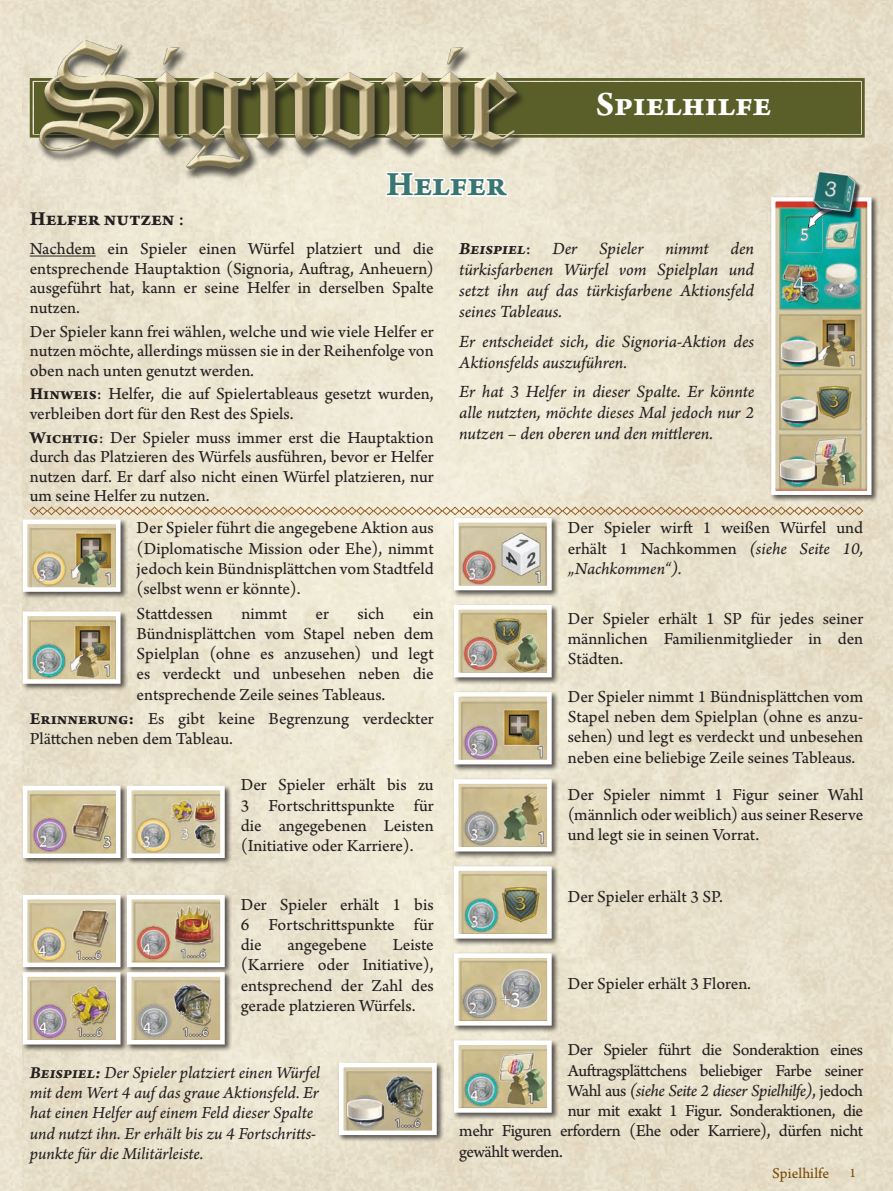
<style>
.page{position:relative;width:893px;height:1191px;background:#fff}
.page>*{position:absolute;margin:0;border:0;box-sizing:border-box;transform-origin:0 0}
.Titoletti_new_-_Par{font:36px "Arno Pro Bold Sm Text";color:#fff}
.Main_Elenco_Punti{font:36px "Arno Pro Bold Sm Text";letter-spacing:-.005em;color:#397571}
.Main_Elenco_Punti-2{font:21px "Arno Pro Bold Sm Text";letter-spacing:-.005em;color:#231f20}
.Main_12_-_Par{font:18px/21px "Arno Pro Italic Sm Text";letter-spacing:-.005em;color:#231f20;text-align:justify}
.Main_Elenco_Punti-3{font:17.7px/20.2px "Arno Pro Sm Text";letter-spacing:-.005em;color:#231f20;text-align:justify}
.Main_12_-_Par-2{font:17.7px/19.5px "Arno Pro Sm Text";letter-spacing:-.005em;color:#231f20;text-align:justify}
.Main_Elenco_Punti-4{font:17.7px/20.2px "Arno Pro Italic Sm Text";letter-spacing:-.005em;color:#231f20}
.Main_Elenco_Punti-5{font:17.7px "Arno Pro Sm Text";letter-spacing:-.025em;color:#231f20}
.Main_Elenco_Punti-6{font:17.7px "Arno Pro Sm Text";letter-spacing:-.03em;color:#231f20}
.Main_Elenco_Punti-7{font:17.7px "Arno Pro Italic Sm Text";letter-spacing:-.025em;color:#231f20}
.t1{font:15.75px "Arno Pro Sm Text";color:#784803}
.t2{font:13.5px "Arno Pro Sm Text";color:#784803}
.s1{font-family:"Arno Pro Sm Text"}
.s2{font-family:"Arno Pro Bold Sm Text"}
.s3{font-family:"Arno Pro Bold Italic Sm Text"}
.s4{font-family:"Arno Pro Italic Sm Text"}
</style>
<div class="page">
<div style="left:0;top:0;width:21px;height:1191px;background:#ebe3d0"></div>
<svg style="left:384px;top:184px;width:126px;height:14px"></svg>
<hr style="left:30px;top:255px;width:66px;height:1px;background:#231f20">
<svg style="left:29px;top:506px;width:835px;height:10px;background:#d6c3a5"></svg>
<div style="left:21px;top:518px;width:107px;height:81px;background:#231f20;opacity:.75"></div>
<img style="left:29px;top:525px;width:86px;height:61px">
<div style="left:23px;top:519px;width:98px;height:73px;border:5px solid #fff"></div>
<div style="left:21px;top:610px;width:107px;height:81px;background:#231f20;opacity:.75"></div>
<img style="left:29px;top:617px;width:86px;height:61px">
<div style="left:23px;top:611px;width:98px;height:73px;border:5px solid #fff"></div>
<div style="left:21px;top:784px;width:107px;height:81px;background:#231f20;opacity:.75"></div>
<img style="left:29px;top:791px;width:86px;height:61px">
<div style="left:23px;top:785px;width:98px;height:73px;border:5px solid #fff"></div>
<div style="left:125px;top:784px;width:107px;height:81px;background:#231f20;opacity:.75"></div>
<img style="left:133px;top:791px;width:86px;height:61px">
<div style="left:127px;top:785px;width:98px;height:73px;border:5px solid #fff"></div>
<div style="left:21px;top:893px;width:107px;height:81px;background:#231f20;opacity:.75"></div>
<img style="left:29px;top:901px;width:86px;height:60px">
<div style="left:23px;top:895px;width:98px;height:72px;border:5px solid #fff"></div>
<div style="left:125px;top:893px;width:107px;height:81px;background:#231f20;opacity:.75"></div>
<img style="left:133px;top:901px;width:86px;height:60px">
<div style="left:127px;top:895px;width:98px;height:72px;border:5px solid #fff"></div>
<div style="left:452px;top:516px;width:107px;height:82px;background:#231f20;opacity:.75"></div>
<img style="left:460px;top:524px;width:86px;height:60px">
<div style="left:454px;top:518px;width:98px;height:72px;border:5px solid #fff"></div>
<div style="left:452px;top:603px;width:107px;height:82px;background:#231f20;opacity:.75"></div>
<img style="left:460px;top:611px;width:86px;height:60px">
<div style="left:454px;top:605px;width:98px;height:72px;border:5px solid #fff"></div>
<div style="left:452px;top:690px;width:107px;height:82px;background:#231f20;opacity:.75"></div>
<img style="left:460px;top:698px;width:86px;height:60px">
<div style="left:454px;top:692px;width:98px;height:72px;border:5px solid #fff"></div>
<div style="left:452px;top:777px;width:107px;height:82px;background:#231f20;opacity:.75"></div>
<img style="left:460px;top:785px;width:86px;height:60px">
<div style="left:454px;top:779px;width:98px;height:72px;border:5px solid #fff"></div>
<div style="left:452px;top:864px;width:107px;height:82px;background:#231f20;opacity:.75"></div>
<img style="left:460px;top:872px;width:86px;height:60px">
<div style="left:454px;top:866px;width:98px;height:72px;border:5px solid #fff"></div>
<div style="left:452px;top:1038px;width:107px;height:82px;background:#231f20;opacity:.75"></div>
<img style="left:460px;top:1046px;width:86px;height:60px">
<div style="left:454px;top:1040px;width:98px;height:72px;border:5px solid #fff"></div>
<div style="left:452px;top:951px;width:107px;height:82px;background:#231f20;opacity:.75"></div>
<img style="left:460px;top:959px;width:86px;height:60px">
<div style="left:454px;top:953px;width:98px;height:72px;border:5px solid #fff"></div>
<div style="left:21px;top:970px;width:107px;height:82px;background:#231f20;opacity:.75"></div>
<img style="left:29px;top:978px;width:86px;height:60px">
<div style="left:23px;top:972px;width:98px;height:72px;border:5px solid #fff"></div>
<div style="left:125px;top:970px;width:107px;height:82px;background:#231f20;opacity:.75"></div>
<img style="left:133px;top:978px;width:86px;height:60px">
<div style="left:127px;top:972px;width:98px;height:72px;border:5px solid #fff"></div>
<div style="left:337px;top:1061px;width:107px;height:81px;background:#231f20;opacity:.75"></div>
<img style="left:345px;top:1068px;width:86px;height:61px">
<div style="left:339px;top:1062px;width:98px;height:73px;border:5px solid #fff"></div>
<div style="left:769px;top:195px;width:110px;height:307px;background:#231f20;opacity:.75"></div>
<img style="left:776px;top:202px;width:90px;height:288px">
<div style="left:771px;top:197px;width:100px;height:298px;border:4px solid #fff"></div>
<img style="left:802px;top:193px;width:44px;height:47px">
<img style="left:812px;top:171px;width:49px;height:48px">
<img style="left:782px;top:399px;width:35px;height:24px">
<img style="left:782px;top:341px;width:35px;height:23px">
<img style="left:781px;top:459px;width:36px;height:24px">
<img style="left:348px;top:1099px;width:36px;height:24px">
<svg style="left:28px;top:77px;width:838px;height:62px;background:#676a37"></svg>
<div style="left:35px;top:84px;width:824px;height:48px;border:3px solid #5a5f29"></div>
<img style="left:31px;top:31px;width:503px;height:153px">
<p class="Main_Elenco_Punti" style="left:386px;top:163px;width:122px">Helfer</p>
<p class="Titoletti_new_-_Par" style="left:596px;top:83px;width:177px">Spielhilfe</p>
<p class="Main_Elenco_Punti-2" style="left:30px;top:206px;width:156px">Helfer nutzen <span class="s1">:</span></p>
<p class="Main_12_-_Par-2" style="left:30px;top:240px;width:405px">Nachdem ein Spieler einen Würfel platziert und die entsprechende Hauptaktion (Signoria, Auftrag, Anheuern) ausgeführt hat, kann er seine Helfer in derselben Spalte nutzen.</p>
<p class="Main_12_-_Par-2" style="left:30px;top:322px;width:405px">Der Spieler kann frei wählen, welche und wie viele Helfer er nutzen möchte, allerdings müssen sie in der Reihenfolge von oben nach unten genutzt werden.</p>
<p class="Main_12_-_Par-2" style="left:30px;top:385px;width:405px"><span class="s2">Hinweis</span>: Helfer, die auf Spielertableaus gesetzt wurden, verbleiben dort für den Rest des Spiels.</p>
<p class="Main_12_-_Par-2" style="left:30px;top:428px;width:405px"><span class="s2">Wichtig</span>: Der Spieler muss immer erst die Hauptaktion durch das Platzieren des Würfels ausführen, bevor er Helfer nutzen darf. Er darf also nicht einen Würfel platzieren, nur um seine Helfer zu nutzen.</p>
<p class="Main_Elenco_Punti-3" style="left:137px;top:519px;width:299px">Der Spieler führt die angegebene Aktion aus (Diplomatische Mission oder Ehe), nimmt jedoch kein Bündnisplättchen vom Stadtfeld (selbst wenn er könnte).</p>
<p class="Main_Elenco_Punti-3" style="left:137px;top:604px;width:78px">Stattdessen</p>
<p class="Main_Elenco_Punti-3" style="left:241px;top:604px;width:47px">nimmt</p>
<p class="Main_Elenco_Punti-3" style="left:316px;top:604px;width:15px">er</p>
<p class="Main_Elenco_Punti-3" style="left:357px;top:604px;width:28px">sich</p>
<p class="Main_Elenco_Punti-3" style="left:137px;top:604px;width:299px;text-indent:276px">ein Bündnisplättchen vom Stapel neben dem Spielplan (ohne es anzusehen) und legt es verdeckt und unbesehen neben die entsprechende Zeile seines Tableaus.</p>
<p class="Main_Elenco_Punti-3" style="left:30px;top:709px;width:405px"><span class="s2">Erinnerung:</span> Es gibt keine Begrenzung verdeckter<br>Plättchen neben dem Tableau.</p>
<p class="Main_Elenco_Punti-3" style="left:241px;top:775px;width:194px">Der Spieler erhält bis zu 3 Fortschrittspunkte für die angegebenen Leisten (Initiative oder Karriere).</p>
<p class="Main_Elenco_Punti-3" style="left:241px;top:895px;width:194px">Der Spieler erhält 1 bis 6 Fortschrittspunkte für die</p>
<p class="Main_Elenco_Punti-3" style="left:288px;top:935px;width:81px">angegebene</p>
<p class="Main_Elenco_Punti-3" style="left:241px;top:935px;width:194px;text-indent:152px">Leiste (Karriere oder Initiative), entsprechend der Zahl des gerade platzieren Würfels.</p>
<p class="Main_Elenco_Punti-4" style="left:30px;top:1063px;width:292px"><span class="s3">Beispiel:</span> Der Spieler platziert einen Würfel mit dem Wert 4 auf das graue Aktionsfeld. Er hat einen Helfer auf einem Feld dieser Spalte und nutzt ihn. Er erhält bis zu 4 Fortschritts&shy;punkte für die Militärleiste.</p>
<p class="Main_12_-_Par" style="left:459px;top:239px;width:296px"><span class="s3">Beispiel</span><span class="s1">:</span> Der Spieler nimmt den türkisfarbenen Würfel vom Spielplan und setzt ihn auf das türkisfarbene Aktionsfeld seines Tableaus.</p>
<p class="Main_12_-_Par" style="left:459px;top:332px;width:296px">Er entscheidet sich, die Signoria-Aktion des<br>Aktionsfelds auszuführen.</p>
<p class="Main_12_-_Par" style="left:459px;top:382px;width:296px">Er hat 3 Helfer in dieser Spalte. Er könnte alle nutzten, möchte dieses Mal jedoch nur 2 nutzen – den oberen und den mittleren.</p>
<p class="Main_Elenco_Punti-3" style="left:568px;top:519px;width:297px">Der Spieler wirft 1 weißen Würfel und erhält 1 Nachkommen <span class="s4">(siehe Seite 10, „Nachkommen“).</span></p>
<p class="Main_Elenco_Punti-3" style="left:568px;top:609px;width:297px">Der Spieler erhält 1 SP für jedes seiner männlichen Familienmitglieder in den Städten.</p>
<p class="Main_Elenco_Punti-3" style="left:568px;top:687px;width:297px">Der Spieler nimmt 1 Bündnisplättchen vom Stapel neben dem Spielplan (ohne es anzu&shy;sehen) und legt es verdeckt und unbesehen neben eine beliebige Zeile seines Tableaus.</p>
<p class="Main_Elenco_Punti-3" style="left:568px;top:785px;width:297px">Der Spieler nimmt 1 Figur seiner Wahl (männlich oder weiblich) aus seiner Reserve und legt sie in seinen Vorrat.</p>
<p class="Main_Elenco_Punti-3" style="left:568px;top:887px;width:157px">Der Spieler erhält 3 SP.</p>
<p class="Main_Elenco_Punti-3" style="left:568px;top:974px;width:185px">Der Spieler erhält 3 Floren.</p>
<p class="Main_Elenco_Punti-5" style="left:568px;top:1039px;width:297px">Der Spieler führt die Sonderaktion eines</p>
<p class="Main_Elenco_Punti-6" style="left:568px;top:1060px;width:297px">Auftragsplättchens beliebiger Farbe seiner</p>
<p class="Main_Elenco_Punti-7" style="left:568px;top:1080px;width:297px"><span class="s1">Wahl aus</span> (siehe Seite 2 dieser Spielhilfe)<span class="s1">, jedoch</span></p>
<p class="Main_Elenco_Punti-5" style="left:568px;top:1100px;width:297px">nur mit exakt 1 Figur. Sonderaktionen, die</p>
<p class="Main_Elenco_Punti-5" style="left:459px;top:1120px;width:405px">mehr Figuren erfordern (Ehe oder Karriere), dürfen nicht</p>
<p class="Main_Elenco_Punti-6" style="left:459px;top:1141px;width:105px">gewählt werden.</p>
<p class="t1" style="left:772px;top:1164px;width:58px">Spielhilfe</p>
<p class="t2" style="left:849px;top:1165px;width:8px">1</p>
</div>
